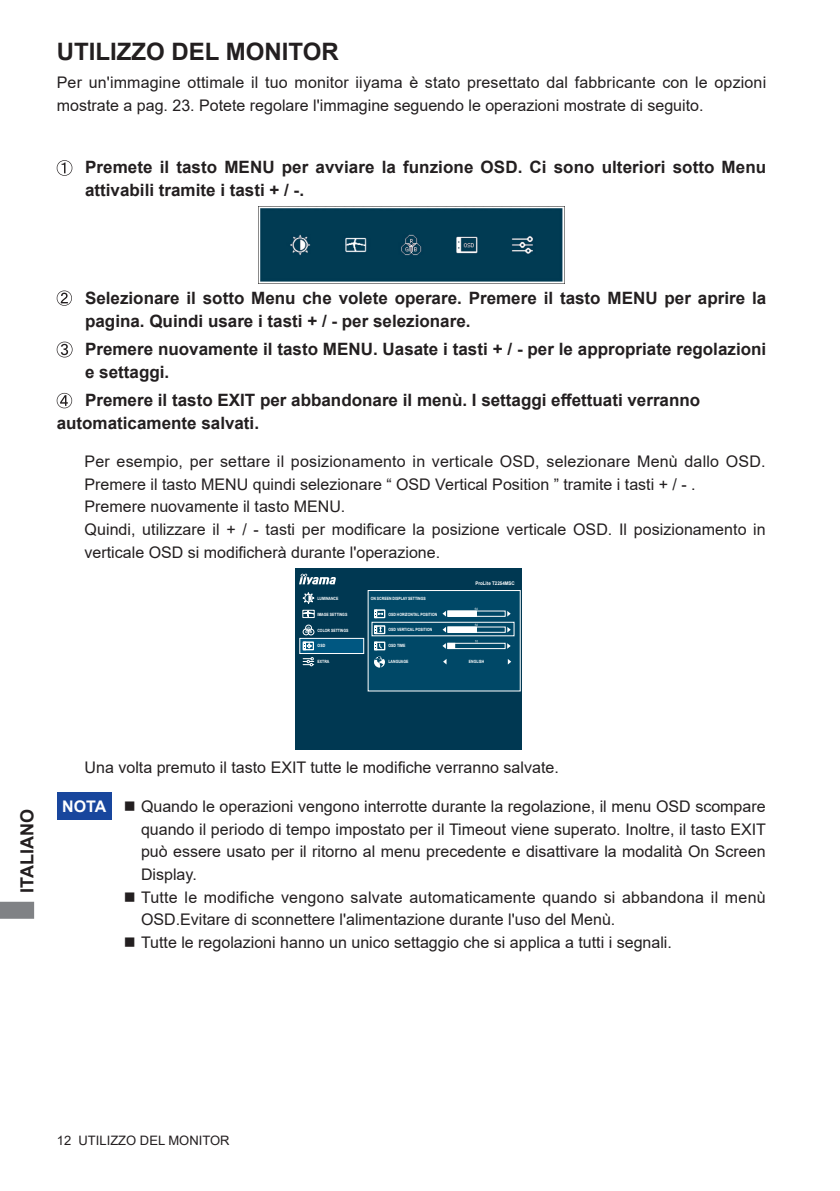
<style>
.page{position:relative;width:840px;height:1191px;background:#fff}
.page>*{position:absolute;margin:0;border:0;box-sizing:border-box;transform-origin:0 0}
.t1{font:700 24px "Arial";color:#231f20}
.t2{font:700 18px "Arial";color:#231f20}
.t3{font:700 17px/22.6px "Arial";color:#231f20}
.t4{font:16px/22.6px "Arial";color:#231f20}
.t5{font:700 16px "Arial";color:#fff}
.t6{font:13px "Arial";color:#231f20}
.t7{font:700 5px "Arial";color:#fff;scale:.9 1}
.t8{font:700 4.4px "Arial";color:#fff;scale:.8 1}
</style>
<div class="page">
<svg style="left:0;top:901px;width:34px;height:17px"></svg>
<svg style="left:57px;top:160px;width:15px;height:16px"></svg>
<svg style="left:57px;top:290px;width:15px;height:16px"></svg>
<svg style="left:57px;top:342px;width:15px;height:15px"></svg>
<svg style="left:57px;top:393px;width:15px;height:15px"></svg>
<div style="left:57px;top:792px;width:54px;height:28px;background:#18469d"></div>
<img style="left:259px;top:206px;width:305px;height:76px">
<div style="left:295px;top:569px;width:226px;height:181px;background:#003852"></div>
<div style="left:368px;top:590px;width:152px;height:101px;background:#004867"></div>
<div style="left:367px;top:590px;width:153px;height:101px;border:1px solid #fff"></div>
<svg style="left:299px;top:574px;width:36px;height:10px"></svg>
<div style="left:299px;top:638px;width:64px;height:15px;background:#005781"></div>
<div style="left:299px;top:638px;width:65px;height:16px;border:1px solid #fff"></div>
<svg style="left:303px;top:592px;width:11px;height:11px"></svg>
<div style="left:302px;top:610px;width:12px;height:8px;border:1px solid #fff"></div>
<svg style="left:302px;top:610px;width:12px;height:7px"></svg>
<svg style="left:303px;top:625px;width:11px;height:10px"></svg>
<div style="left:447px;top:611px;width:29px;height:5px;background:#fff"></div>
<div style="left:447px;top:611px;width:58px;height:5px;border:1px solid #fff"></div>
<svg style="left:507px;top:611px;width:3px;height:5px"></svg>
<div style="left:447px;top:627px;width:29px;height:5px;background:#fff"></div>
<div style="left:447px;top:627px;width:58px;height:5px;border:1px solid #fff"></div>
<svg style="left:442px;top:627px;width:4px;height:5px"></svg>
<svg style="left:507px;top:627px;width:3px;height:5px"></svg>
<div style="left:447px;top:643px;width:58px;height:6px;border:1px solid #fff"></div>
<svg style="left:442px;top:643px;width:12px;height:6px"></svg>
<svg style="left:507px;top:643px;width:3px;height:6px"></svg>
<div style="left:374px;top:609px;width:11px;height:9px;border:1px solid #fff"></div>
<svg style="left:374px;top:610px;width:9px;height:8px"></svg>
<div style="left:374px;top:625px;width:11px;height:9px;border:1px solid #fff"></div>
<svg style="left:374px;top:626px;width:7px;height:7px"></svg>
<div style="left:374px;top:641px;width:11px;height:9px;border:1px solid #fff"></div>
<svg style="left:374px;top:642px;width:8px;height:8px"></svg>
<svg style="left:374px;top:656px;width:11px;height:11px"></svg>
<svg style="left:507px;top:659px;width:4px;height:5px"></svg>
<div style="left:305px;top:642px;width:8px;height:7px;border:1px solid #fff"></div>
<div style="left:302px;top:641px;width:12px;height:9px;border:1px solid #fff"></div>
<svg style="left:303px;top:642px;width:8px;height:8px"></svg>
<svg style="left:303px;top:657px;width:11px;height:9px"></svg>
<div style="left:371px;top:622px;width:143px;height:14px;border:1px solid #fff"></div>
<h1 class="t1" style="left:57px;top:35px;width:283px">UTILIZZO DEL MONITOR</h1>
<p class="t4" style="left:57px;top:71px;width:710px">Per un'immagine ottimale il tuo monitor iiyama è stato presettato dal fabbricante con le opzioni mostrate a pag. 23. Potete regolare l'immagine seguendo le operazioni mostrate di seguito.</p>
<p class="t3" style="left:85px;top:156px;width:682px">Premete il tasto MENU per avviare la funzione OSD. Ci sono ulteriori sotto Menu attivabili tramite i tasti + / -.</p>
<p class="t3" style="left:85px;top:287px;width:682px">Selezionare il sotto Menu che volete operare. Premere il tasto MENU per aprire la pagina. Quindi usare i tasti + / - per selezionare.</p>
<p class="t3" style="left:85px;top:338px;width:682px">Premere nuovamente il tasto MENU. Uasate i tasti + / - per le appropriate regolazioni e settaggi.</p>
<p class="t3" style="left:57px;top:389px;width:644px;text-indent:28px">Premere il tasto EXIT per abbandonare il menù. I settaggi effettuati verranno automaticamente salvati.</p>
<p class="t4" style="left:85px;top:450px;width:682px">Per esempio, per settare il posizionamento in verticale OSD, selezionare Menù dallo OSD.<br>Premere il tasto MENU quindi selezionare “ OSD Vertical Position ” tramite i tasti + / - .<br>Premere nuovamente il tasto MENU.<br>Quindi, utilizzare il + / - tasti per modificare la posizione verticale OSD. Il posizionamento in verticale OSD si modificherà durante l'operazione.</p>
<p class="t8" style="left:317px;top:595px;width:28px">LUMINANCE</p>
<p class="t8" style="left:317px;top:611px;width:39px">IMAGE SETTINGS</p>
<p class="t8" style="left:317px;top:627px;width:40px">COLOR SETTINGS</p>
<p class="t8" style="left:317px;top:658px;width:16px">EXTRA</p>
<p class="t8" style="left:317px;top:643px;width:11px">OSD</p>
<p class="t7" style="left:475px;top:579px;width:45px">ProLite T2254MSC</p>
<p class="t8" style="left:370px;top:595px;width:70px">ON SCREEN DISPLAY SETTINGS</p>
<p class="t8" style="left:388px;top:611px;width:63px">OSD HORIZONTAL POSITION</p>
<p class="t8" style="left:388px;top:627px;width:56px">OSD VERTICAL POSITION</p>
<p class="t8" style="left:388px;top:642px;width:23px">OSD TIME</p>
<p class="t8" style="left:388px;top:658px;width:27px">LANGUAGE</p>
<p class="t8" style="left:468px;top:658px;width:21px">ENGLISH</p>
<p class="t2" style="left:14px;top:892px;width:85px;rotate:-90deg">ITALIANO</p>
<p class="t4" style="left:85px;top:756px;width:475px">Una volta premuto il tasto EXIT tutte le modifiche verranno salvate.</p>
<p class="t5" style="left:62px;top:795px;width:46px">NOTA</p>
<p class="t4" style="left:141px;top:795px;width:626px;text-align:justify;text-indent:-17px">■ Quando le operazioni vengono interrotte durante la regolazione, il menu OSD scompare quando il periodo di tempo impostato per il Timeout viene superato. Inoltre, il tasto EXIT può essere usato per il ritorno al menu precedente e disattivare la modalità On Screen Display.</p>
<p class="t4" style="left:141px;top:885px;width:625px;text-indent:-17px">■ Tutte le modifiche vengono salvate automaticamente quando si abbandona il menù<br>OSD.Evitare di sconnettere l'alimentazione durante l'uso del Menù.</p>
<p class="t4" style="left:124px;top:931px;width:549px">■ Tutte le regolazioni hanno un unico settaggio che si applica a tutti i segnali.</p>
<p class="t6" style="left:57px;top:1131px;width:174px">12 UTILIZZO DEL MONITOR</p>
</div>
